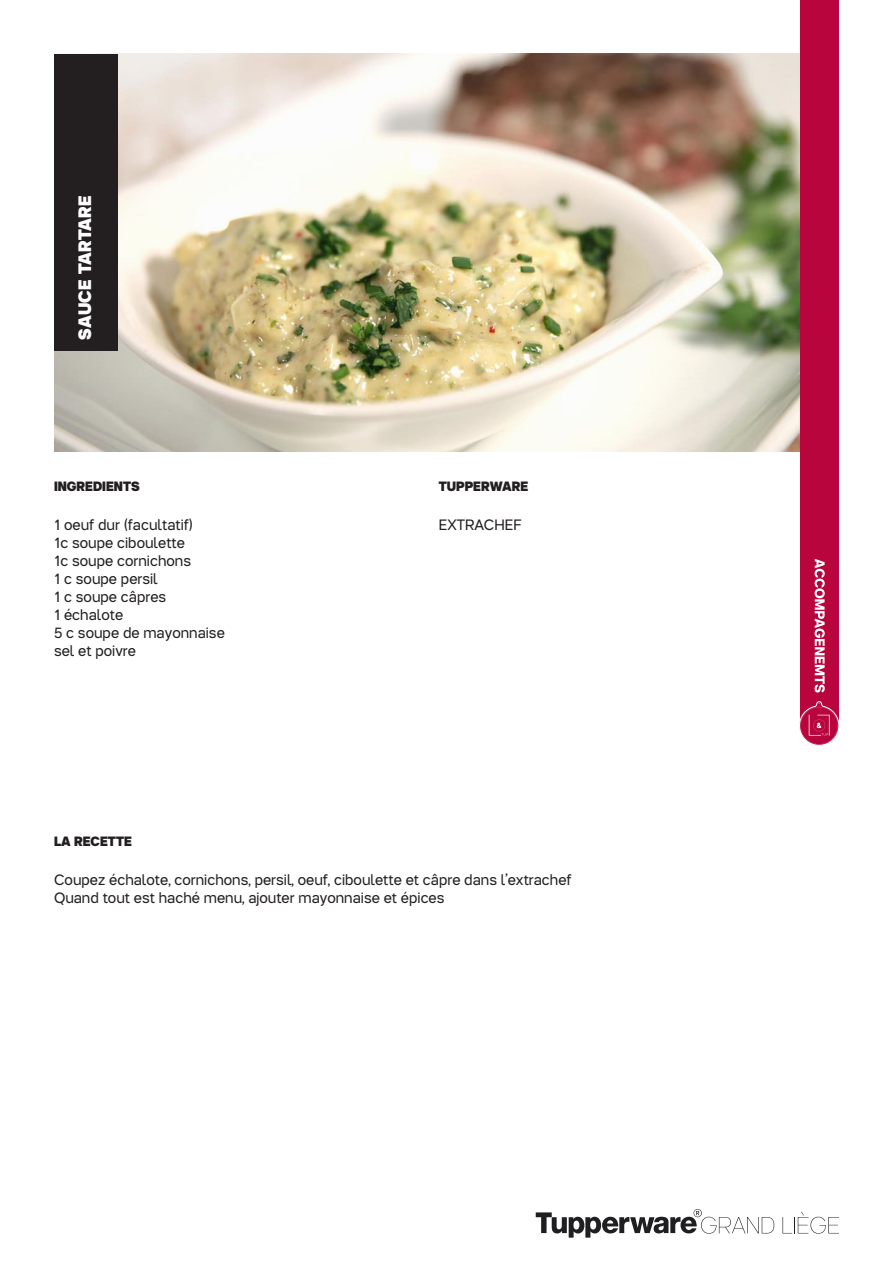
<style>
.page{position:relative;width:893px;height:1263px;background:#fff}
.page>*{position:absolute;margin:0;border:0;box-sizing:border-box;transform-origin:0 0}
.t1{font:800 18px "Tupper PRO";letter-spacing:.01em;color:#fff}
.t2{font:15px "Tupper PRO";color:#231f20}
.t3{font:800 13.5px "Tupper PRO";color:#231f20}
</style>
<div class="page">
<div style="left:800px;top:0;width:39px;height:723px;background:#b9053d"></div>
<svg style="left:799px;top:701px;width:40px;height:44px"></svg>
<svg style="left:815px;top:559px;width:10px;height:133px"></svg>
<svg style="left:536px;top:1209px;width:238px;height:28px"></svg>
<svg style="left:782px;top:1212px;width:57px;height:22px"></svg>
<img style="left:54px;top:53px;width:745px;height:399px">
<div style="left:54px;top:54px;width:63px;height:297px;background:#231f20"></div>
<p class="t1" style="left:70px;top:340px;width:146px;rotate:-90deg">SAUCE TARTARE</p>
<p class="t3" style="left:54px;top:475px;width:87px">INGREDIENTS</p>
<p class="t2" style="left:54px;top:512px;width:141px">1 oeuf dur (facultatif)</p>
<p class="t2" style="left:54px;top:530px;width:132px">1c soupe ciboulette</p>
<p class="t2" style="left:54px;top:548px;width:139px">1c soupe cornichons</p>
<p class="t2" style="left:54px;top:566px;width:105px">1 c soupe persil</p>
<p class="t2" style="left:54px;top:584px;width:114px">1 c soupe câpres</p>
<p class="t2" style="left:54px;top:602px;width:71px">1 échalote</p>
<p class="t2" style="left:54px;top:620px;width:172px">5 c soupe de mayonnaise</p>
<p class="t2" style="left:54px;top:638px;width:84px">sel et poivre</p>
<p class="t3" style="left:54px;top:830px;width:79px">LA RECETTE</p>
<p class="t3" style="left:439px;top:475px;width:91px">TUPPERWARE</p>
<p class="t2" style="left:439px;top:512px;width:84px">EXTRACHEF</p>
<p class="t2" style="left:54px;top:868px;width:519px">Coupez échalote, cornichons, persil, oeuf, ciboulette et câpre dans l’extrachef</p>
<p class="t2" style="left:54px;top:886px;width:392px">Quand tout est haché menu, ajouter mayonnaise et épices</p>
</div>
